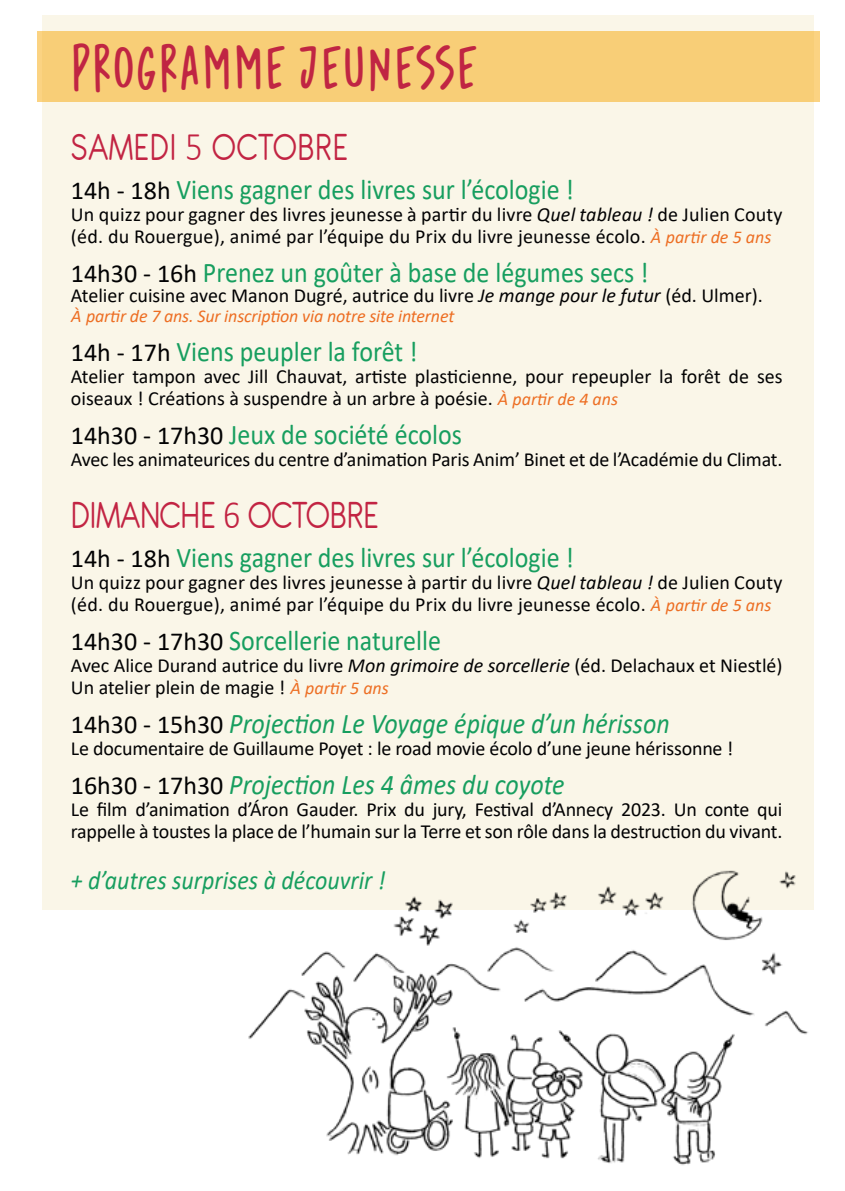
<style>
.page{position:relative;width:845px;height:1191px;background:#fff}
.page>*{position:absolute;margin:0;border:0;box-sizing:border-box;transform-origin:0 0}
.t1{font:45.6px "Avocado Cake";letter-spacing:.05em;color:#c02543;scale:.83 1}
.t2{font:40.8px "Antipasto Pro";color:#c22443;scale:.83 1}
.t3{font:40.8px "Antipasto Pro";letter-spacing:.025em;color:#c22443;scale:.83 1}
.t4{font:28.6px "Calibri";color:#179e5f;scale:.91 1}
.t5{font:italic 28.6px "Calibri";color:#179e5f;scale:.91 1}
.t6{font:italic 26.4px "Calibri";color:#179e5f;scale:.91 1}
.t7{font:20px/22px "Calibri";color:#020203}
.t8{font:italic 18px "Calibri";letter-spacing:-.01em;color:#ed6e23}
.s1{font-family:"Calibri";font-weight:300}
.s2{font-size:26px;color:#020203}
.s3{font-style:italic}
.s4{font-style:italic;font-size:18px;color:#ed6e23}
.s5{font-style:normal;font-size:26px;color:#020203}
</style>
<div class="page">
<div style="left:43px;top:16px;width:771px;height:894px;background:#faf6e8"></div>
<div style="left:37px;top:31px;width:782px;height:71px;background:#f8ce77"></div>
<img style="left:248px;top:870px;width:560px;height:296px">
<h1 class="t1" style="left:71px;top:27px;width:490px">PROGRAMME JEUNESSE</h1>
<h2 class="t3" style="left:71px;top:125px;width:335px">SAMEDI <span class="s1">5</span> OCTOBRE</h2>
<h3 class="t4" style="left:71px;top:170px;width:554px"><span class="s2">14h - 18h</span> Viens gagner des livres sur l’écologie !</h3>
<p class="t7" style="left:71px;top:203px;width:713px">Un quizz pour gagner des livres jeunesse à partir du livre <span class="s3">Quel tableau !</span> de Julien Couty (éd. du Rouergue), animé par l’équipe du Prix du livre jeunesse écolo. <span class="s4">À partir de 5 ans</span></p>
<h3 class="t4" style="left:71px;top:253px;width:636px"><span class="s2">14h30 - 16h</span> Prenez un goûter à base de légumes secs !</h3>
<p class="t7" style="left:71px;top:284px;width:693px">Atelier cuisine avec Manon Dugré, autrice du livre <span class="s3">Je mange pour le futur</span> (éd. Ulmer).</p>
<p class="t8" style="left:71px;top:304px;width:385px">À partir de 7 ans. Sur inscription via notre site internet</p>
<h3 class="t4" style="left:71px;top:332px;width:383px"><span class="s2">14h - 17h</span> Viens peupler la forêt !</h3>
<p class="t7" style="left:71px;top:365px;width:713px">Atelier tampon avec Jill Chauvat, artiste plasticienne, pour repeupler la forêt de ses oiseaux ! Créations à suspendre à un arbre à poésie. <span class="s4">À partir de 4 ans</span></p>
<h3 class="t4" style="left:71px;top:415px;width:431px"><span class="s2">14h30 - 17h30</span> Jeux de société écolos</h3>
<p class="t7" style="left:71px;top:448px;width:713px">Avec les animateurices du centre d’animation Paris Anim’ Binet et de l’Académie du Climat.</p>
<h2 class="t2" style="left:71px;top:492px;width:372px">DIMANCHE <span class="s1">6</span> OCTOBRE</h2>
<h3 class="t4" style="left:71px;top:538px;width:554px"><span class="s2">14h - 18h</span> Viens gagner des livres sur l’écologie !</h3>
<p class="t7" style="left:71px;top:571px;width:713px">Un quizz pour gagner des livres jeunesse à partir du livre <span class="s3">Quel tableau !</span> de Julien Couty (éd. du Rouergue), animé par l’équipe du Prix du livre jeunesse écolo. <span class="s4">À partir de 5 ans</span></p>
<h3 class="t4" style="left:71px;top:621px;width:408px"><span class="s2">14h30 - 17h30</span> Sorcellerie naturelle</h3>
<p class="t7" style="left:71px;top:654px;width:713px">Avec Alice Durand autrice du livre <span class="s3">Mon grimoire de sorcellerie</span> (éd. Delachaux et Niestlé)<br>Un atelier plein de magie ! <span class="s4">À partir 5 ans</span></p>
<h3 class="t5" style="left:71px;top:704px;width:659px"><span class="s5">14h30 - 15h30</span> Projection Le Voyage épique d’un hérisson</h3>
<p class="t7" style="left:71px;top:737px;width:664px">Le documentaire de Guillaume Poyet : le road movie écolo d’une jeune hérissonne !</p>
<h3 class="t5" style="left:71px;top:765px;width:544px"><span class="s5">16h30 - 17h30</span> Projection Les 4 âmes du coyote</h3>
<p class="t7" style="left:71px;top:798px;width:713px">Le film d’animation d’Áron Gauder. Prix du jury, Festival d’Annecy 2023. Un conte qui rappelle à toustes la place de l’humain sur la Terre et son rôle dans la destruction du vivant.</p>
<h3 class="t6" style="left:71px;top:861px;width:347px">+ d’autres surprises à découvrir !</h3>
</div>
